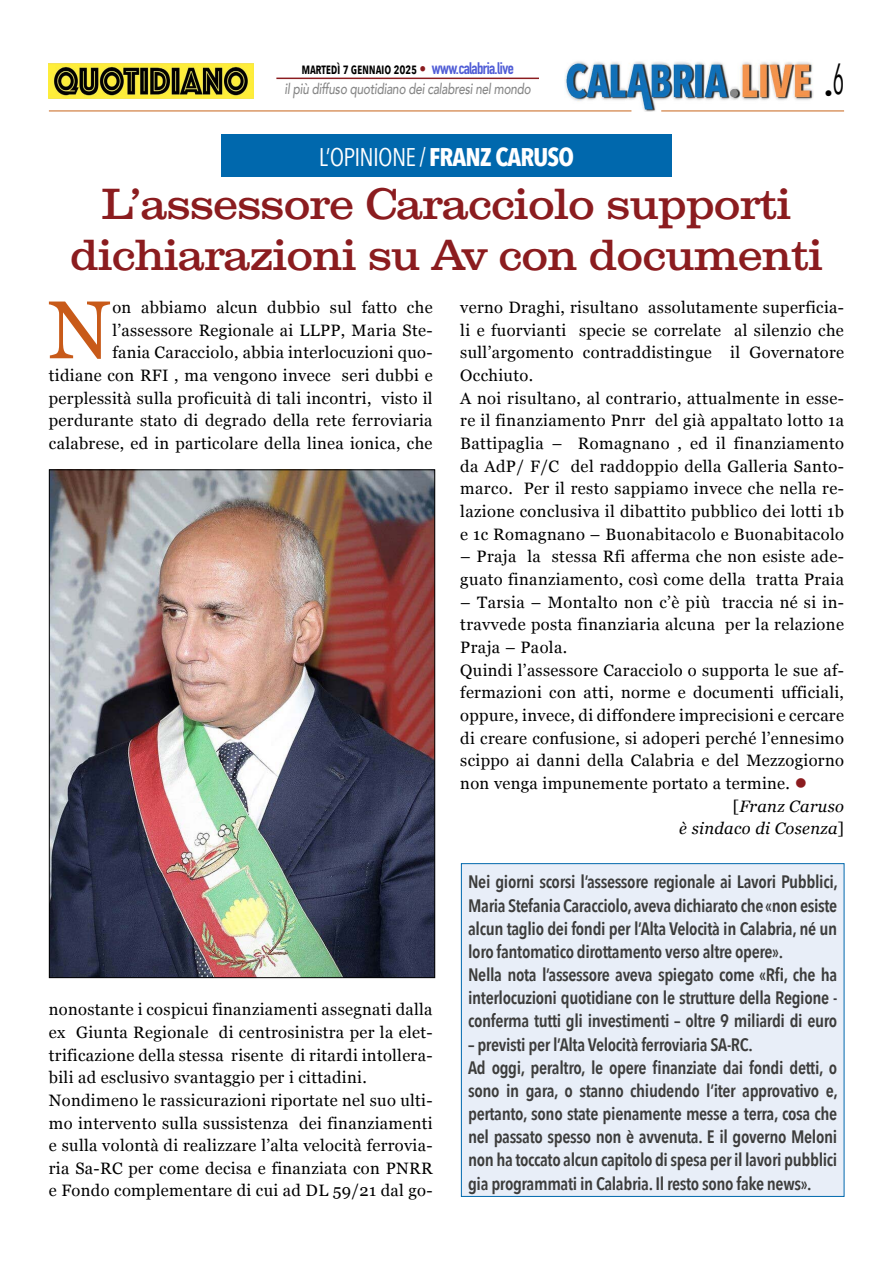
<style>
.page{position:relative;width:893px;height:1263px;background:#fff}
.page>*{position:absolute;margin:0;border:0;box-sizing:border-box;transform-origin:0 0}
.t1{font:81.9px "Georgia";color:#c85a19}
.t2{font:42px/51px "Clarxndon";color:#8b1c1f;text-align:center}
.t3{font:25.5px "Avenir Next Condensed";letter-spacing:-.03em;color:#fff}
.t4{font:600 18px/23.1px "Avenir Next Condensed";letter-spacing:-.02em;color:#3c3c3b}
.t5{font:16.5px/22.6px "Georgia";letter-spacing:.02em;color:#000}
.t6{font:italic 16.5px "Georgia";letter-spacing:.02em;color:#000}
.t7{font:16.5px "Avenir Next Condensed";color:#000}
.t8{font:italic 500 15px "Avenir";letter-spacing:-.02em;color:#878787;scale:.79 1}
.t9{font:600 15px "Avenir Next Condensed";letter-spacing:-.02em;color:#000;scale:.9 1}
.s1{font-family:"Avenir";font-weight:500;color:#8b1c1f}
.s2{font-family:"DIN Condensed";font-weight:700;font-size:16.5px;color:#4f5cd6}
.s3{font-weight:700}
.s4{color:#8b1c1f}
.s5{font-style:normal}
</style>
<div class="page">
<img style="left:565px;top:61px;width:249px;height:51px">
<hr style="left:49px;top:111px;width:582px;height:1px;background:#c86419">
<hr style="left:661px;top:111px;width:183px;height:1px;background:#c86419">
<img style="left:49px;top:64px;width:205px;height:34px">
<hr style="left:276px;top:78px;width:263px;height:1px;background:#8b1c1f">
<img style="left:51px;top:471px;width:382px;height:505px">
<div style="left:221px;top:135px;width:451px;height:42px;background:#0068ad"></div>
<div style="left:461px;top:864px;width:383px;height:332px;background:#e8eef8"></div>
<div style="left:461px;top:863px;width:383px;height:334px;border:1px solid #0068ad"></div>
<p class="t9" style="left:301px;top:56px;width:238px">martedì 7 gennaio 2025 <span class="s1">•</span> <span class="s2">www.calabria.live</span></p>
<p class="t8" style="left:285px;top:80px;width:313px">il più diffuso quotidiano dei calabresi nel mondo</p>
<h3 class="t3" style="left:319px;top:135px;width:257px">L’OPINIONE / <span class="s3">FRANZ CARUSO</span></h3>
<p class="t7" style="left:824px;top:79px;width:21px">•<sup>6</sup></p>
<h2 class="t2" style="left:71px;top:179px;width:753px">L’assessore Caracciolo supporti dichiarazioni su Av con documenti</h2>
<p class="t5" style="left:49px;top:295px;width:385px;text-align:right">on abbiamo alcun dubbio sul fatto che l’assessore Regionale ai LLPP, Maria Ste-<br>fania Caracciolo, abbia interlocuzioni quo-<br>tidiane con RFI , ma vengono invece seri dubbi e perplessità sulla proficuità di tali incontri, visto il perdurante stato di degrado della rete ferroviaria calabrese, ed in particolare della linea ionica, che</p>
<h1 class="t1" style="left:48px;top:270px;width:64px">N</h1>
<p class="t5" style="left:49px;top:997px;width:385px">nonostante i cospicui finanziamenti assegnati dalla ex Giunta Regionale di centrosinistra per la elet&shy;trificazione della stessa risente di ritardi intollera&shy;bili ad esclusivo svantaggio per i cittadini.<br>Nondimeno le rassicurazioni riportate nel suo ulti&shy;mo intervento sulla sussistenza dei finanziamenti e sulla volontà di realizzare l’alta velocità ferrovia&shy;ria Sa-RC per come decisa e finanziata con PNRR e Fondo complementare di cui ad DL 59/21 dal go-</p>
<p class="t5" style="left:460px;top:295px;width:385px">verno Draghi, risultano assolutamente superficia&shy;li e fuorvianti specie se correlate al silenzio che sull’argomento contraddistingue il Governatore Occhiuto.<br>A noi risultano, al contrario, attualmente in esse&shy;re il finanziamento Pnrr del già appaltato lotto 1a Battipaglia – Romagnano , ed il finanziamento da AdP/ F/C del raddoppio della Galleria Santo&shy;marco. Per il resto sappiamo invece che nella re&shy;lazione conclusiva il dibattito pubblico dei lotti 1b e 1c Romagnano – Buonabitacolo e Buonabitacolo</p>
<p class="t5" style="left:460px;top:545px;width:385px">– Praja la stessa Rfi afferma che non esiste ade&shy;guato finanziamento, così come della tratta Praia</p>
<p class="t5" style="left:460px;top:590px;width:385px">– Tarsia – Montalto non c’è più traccia né si in-</p>
<p class="t5" style="left:460px;top:612px;width:385px">travvede posta finanziaria alcuna per la relazione</p>
<p class="t5" style="left:460px;top:635px;width:108px">Praja – Paola.</p>
<p class="t5" style="left:460px;top:658px;width:385px">Quindi l’assessore Caracciolo o supporta le sue af-</p>
<p class="t5" style="left:460px;top:680px;width:385px">fermazioni con atti, norme e documenti ufficiali,</p>
<p class="t5" style="left:460px;top:703px;width:385px">oppure, invece, di diffondere imprecisioni e cercare</p>
<p class="t5" style="left:460px;top:726px;width:385px">di creare confusione, si adoperi perché l’ennesimo</p>
<p class="t5" style="left:460px;top:748px;width:385px">scippo ai danni della Calabria e del Mezzogiorno</p>
<p class="t5" style="left:460px;top:771px;width:348px">non venga impunemente portato a termine. <span class="s4">●</span></p>
<p class="t6" style="left:733px;top:794px;width:113px"><span class="s5">[</span>Franz Caruso</p>
<p class="t6" style="left:679px;top:816px;width:166px">è sindaco di Cosenza<span class="s5">]</span></p>
<p class="t4" style="left:468px;top:870px;width:371px">Nei giorni scorsi l’assessore regionale ai Lavori Pubblici, Maria Stefania Caracciolo, aveva dichiarato che «non esiste alcun taglio dei fondi per l’Alta Velocità in Calabria, né un loro fantomatico dirottamento verso altre opere».<br>Nella nota l’assessore aveva spiegato come «Rfi, che ha interlocuzioni quotidiane con le strutture della Regione - conferma tutti gli investimenti – oltre 9 miliardi di euro</p>
<p class="t4" style="left:468px;top:1032px;width:371px">– previsti per l’Alta Velocità ferroviaria SA-RC.<br>Ad oggi, peraltro, le opere finanziate dai fondi detti, o sono in gara, o stanno chiudendo l’iter approvativo e, pertanto, sono state pienamente messe a terra, cosa che nel passato spesso non è avvenuta. E il governo Meloni non ha toccato alcun capitolo di spesa per il lavori pubblici gia programmati in Calabria. Il resto sono fake news».</p>
</div>
